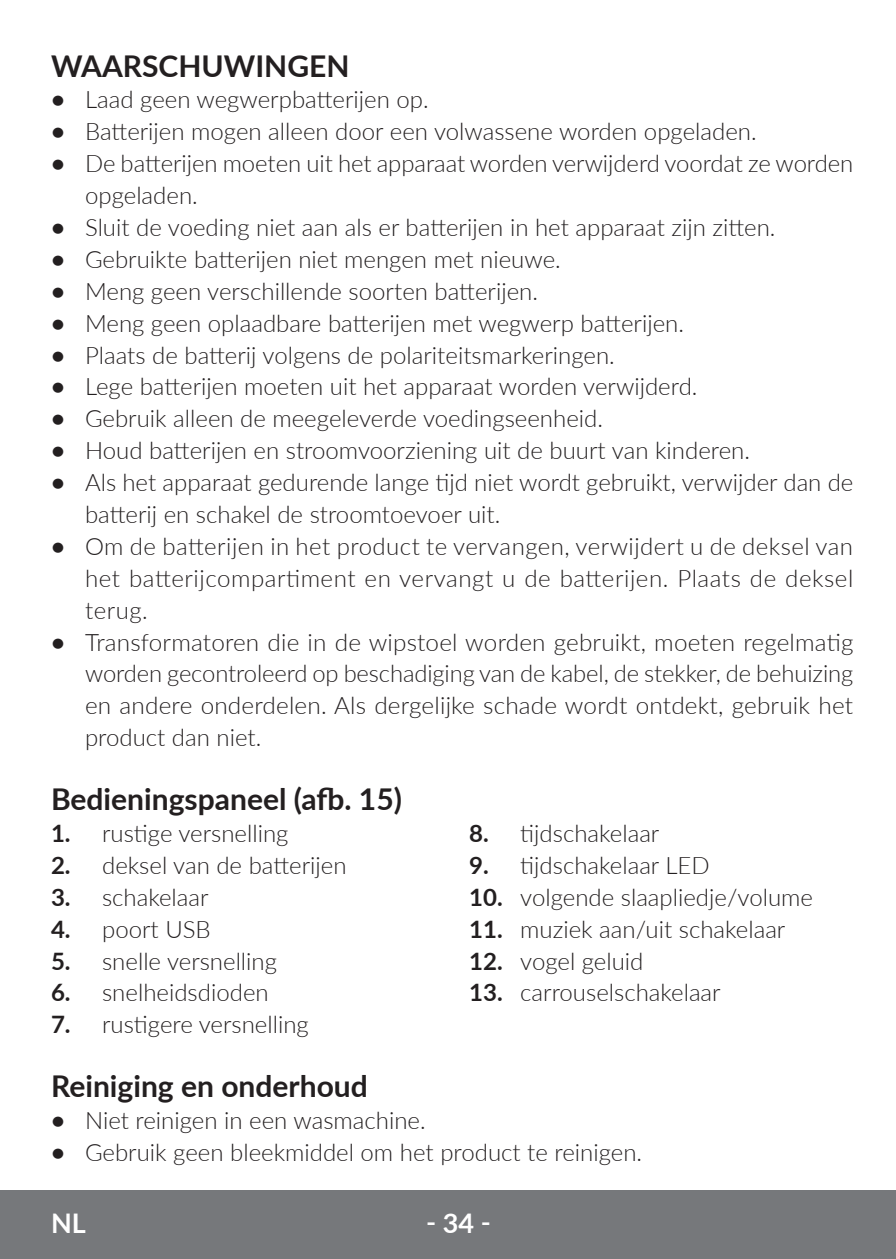
<style>
.page{position:relative;width:896px;height:1259px;background:#fff}
.page>*{position:absolute;margin:0;border:0;box-sizing:border-box;transform-origin:0 0}
.t1{font:700 30px "Lato";color:#231f20}
.t2{font:700 27px "Lato";color:#fff}
.t3{font:300 24px/31.8px "Lato";color:#231f20}
.s1{font-weight:700}
</style>
<div class="page">
<div style="left:0;top:1190px;width:895px;height:69px;background:#76787b"></div>
<p class="t1" style="left:51px;top:44px;width:300px">WAARSCHUWINGEN</p>
<p class="t3" style="left:51px;top:83px;width:379px"><span class="s1">•</span> Laad geen wegwerpbatterijen op.</p>
<p class="t3" style="left:51px;top:115px;width:707px"><span class="s1">•</span> Batterijen mogen alleen door een volwassene worden opgeladen.</p>
<p class="t3" style="left:85px;top:147px;width:769px;text-indent:-34px"><span class="s1">•</span> De batterijen moeten uit het apparaat worden verwijderd voordat ze worden opgeladen.</p>
<p class="t3" style="left:51px;top:211px;width:726px"><span class="s1">•</span> Sluit de voeding niet aan als er batterijen in het apparaat zijn zitten.</p>
<p class="t3" style="left:51px;top:242px;width:511px"><span class="s1">•</span> Gebruikte batterijen niet mengen met nieuwe.</p>
<p class="t3" style="left:51px;top:274px;width:488px"><span class="s1">•</span> Meng geen verschillende soorten batterijen.</p>
<p class="t3" style="left:51px;top:306px;width:634px"><span class="s1">•</span> Meng geen oplaadbare batterijen met wegwerp batterijen.</p>
<p class="t3" style="left:51px;top:338px;width:565px"><span class="s1">•</span> Plaats de batterij volgens de polariteitsmarkeringen.</p>
<p class="t3" style="left:51px;top:370px;width:648px"><span class="s1">•</span> Lege batterijen moeten uit het apparaat worden verwijderd.</p>
<p class="t3" style="left:51px;top:402px;width:553px"><span class="s1">•</span> Gebruik alleen de meegeleverde voedingseenheid.</p>
<p class="t3" style="left:51px;top:434px;width:700px"><span class="s1">•</span> Houd batterijen en stroomvoorziening uit de buurt van kinderen.</p>
<p class="t3" style="left:85px;top:466px;width:769px;text-indent:-34px"><span class="s1">•</span> Als het apparaat gedurende lange tijd niet wordt gebruikt, verwijder dan de batterij en schakel de stroomtoevoer uit.</p>
<p class="t3" style="left:85px;top:530px;width:769px;text-align:justify;text-indent:-34px"><span class="s1">•</span> Om de batterijen in het product te vervangen, verwijdert u de deksel van het batterijcompartiment en vervangt u de batterijen. Plaats de deksel terug.</p>
<p class="t3" style="left:85px;top:625px;width:769px;text-align:justify;text-indent:-34px"><span class="s1">•</span> Transformatoren die in de wipstoel worden gebruikt, moeten regelmatig worden gecontroleerd op beschadiging van de kabel, de stekker, de behuizing en andere onderdelen. Als dergelijke schade wordt ontdekt, gebruik het product dan niet.</p>
<p class="t1" style="left:51px;top:777px;width:352px">Bedieningspaneel (afb. 15)</p>
<p class="t3" style="left:51px;top:816px;width:239px"><span class="s1">1.</span> rustige versnelling</p>
<p class="t3" style="left:51px;top:848px;width:297px"><span class="s1">2.</span> deksel van de batterijen</p>
<p class="t3" style="left:51px;top:880px;width:159px"><span class="s1">3.</span> schakelaar</p>
<p class="t3" style="left:51px;top:912px;width:161px"><span class="s1">4.</span> poort USB</p>
<p class="t3" style="left:51px;top:944px;width:227px"><span class="s1">5.</span> snelle versnelling</p>
<p class="t3" style="left:51px;top:976px;width:219px"><span class="s1">6.</span> snelheidsdioden</p>
<p class="t3" style="left:51px;top:1008px;width:259px"><span class="s1">7.</span> rustigere versnelling</p>
<p class="t3" style="left:469px;top:817px;width:192px"><span class="s1">8.</span> tijdschakelaar</p>
<p class="t3" style="left:469px;top:848px;width:242px"><span class="s1">9.</span> tijdschakelaar LED</p>
<p class="t3" style="left:469px;top:880px;width:345px"><span class="s1">10.</span> volgende slaapliedje/volume</p>
<p class="t3" style="left:469px;top:912px;width:318px"><span class="s1">11.</span> muziek aan/uit schakelaar</p>
<p class="t3" style="left:469px;top:944px;width:176px"><span class="s1">12.</span> vogel geluid</p>
<p class="t3" style="left:469px;top:976px;width:253px"><span class="s1">13.</span> carrouselschakelaar</p>
<p class="t1" style="left:51px;top:1064px;width:318px">Reiniging en onderhoud</p>
<p class="t3" style="left:51px;top:1104px;width:376px"><span class="s1">•</span> Niet reinigen in een wasmachine.</p>
<p class="t3" style="left:51px;top:1135px;width:592px"><span class="s1">•</span> Gebruik geen bleekmiddel om het product te reinigen.</p>
<p class="t2" style="left:51px;top:1203px;width:36px">NL</p>
<p class="t2" style="left:426px;top:1203px;width:66px">‑ 34 ‑</p>
</div>
